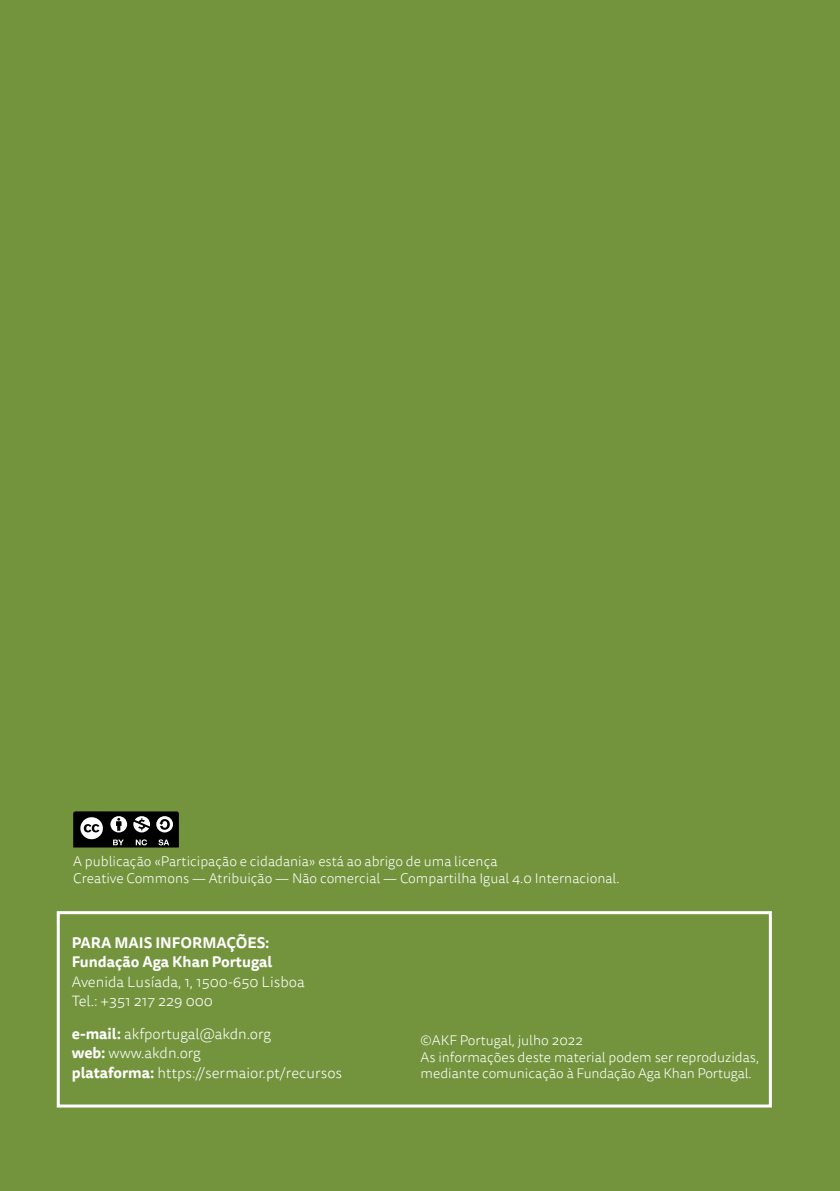
<style>
.page{position:relative;width:840px;height:1191px;background:#fff}
.page>*{position:absolute;margin:0;border:0;box-sizing:border-box;transform-origin:0 0}
.t1{font:300 15px/19.6px "Tisa Sans Pro";color:#fff}
.t2{font:700 15px/19.6px "Tisa Sans Pro";color:#fff}
.t3{font:300 14px/16.6px "Tisa Sans Pro";color:#fff}
.s1{font-weight:700}
</style>
<div class="page">
<div style="left:0;top:0;width:839px;height:1191px;background:#73943d"></div>
<div style="left:57px;top:911px;width:714px;height:196px;border:3px solid #fff"></div>
<svg style="left:73px;top:811px;width:106px;height:36px"></svg>
<p class="t3" style="left:73px;top:853px;width:547px">A publicação «Participação e cidadania» está ao abrigo de uma licença<br>Creative Commons — Atribuição — Não comercial — Compartilha Igual 4.0 Internacional.</p>
<p class="t2" style="left:72px;top:932px;width:202px">PARA MAIS INFORMAÇÕES:<br>Fundação Aga Khan Portugal</p>
<p class="t1" style="left:72px;top:972px;width:234px">Avenida Lusíada, 1, 1500-650 Lisboa<br>Tel.: +351 217 229 000</p>
<p class="t1" style="left:72px;top:1024px;width:271px"><span class="s1">e-mail:</span> akfportugal@akdn.org<br><span class="s1">web:</span> www.akdn.org<br><span class="s1">plataforma:</span> https://sermaior.pt/recursos</p>
<p class="t3" style="left:420px;top:1032px;width:340px">©AKF Portugal, julho 2022<br>As informações deste material podem ser reproduzidas, mediante comunicação à Fundação Aga Khan Portugal.</p>
</div>
